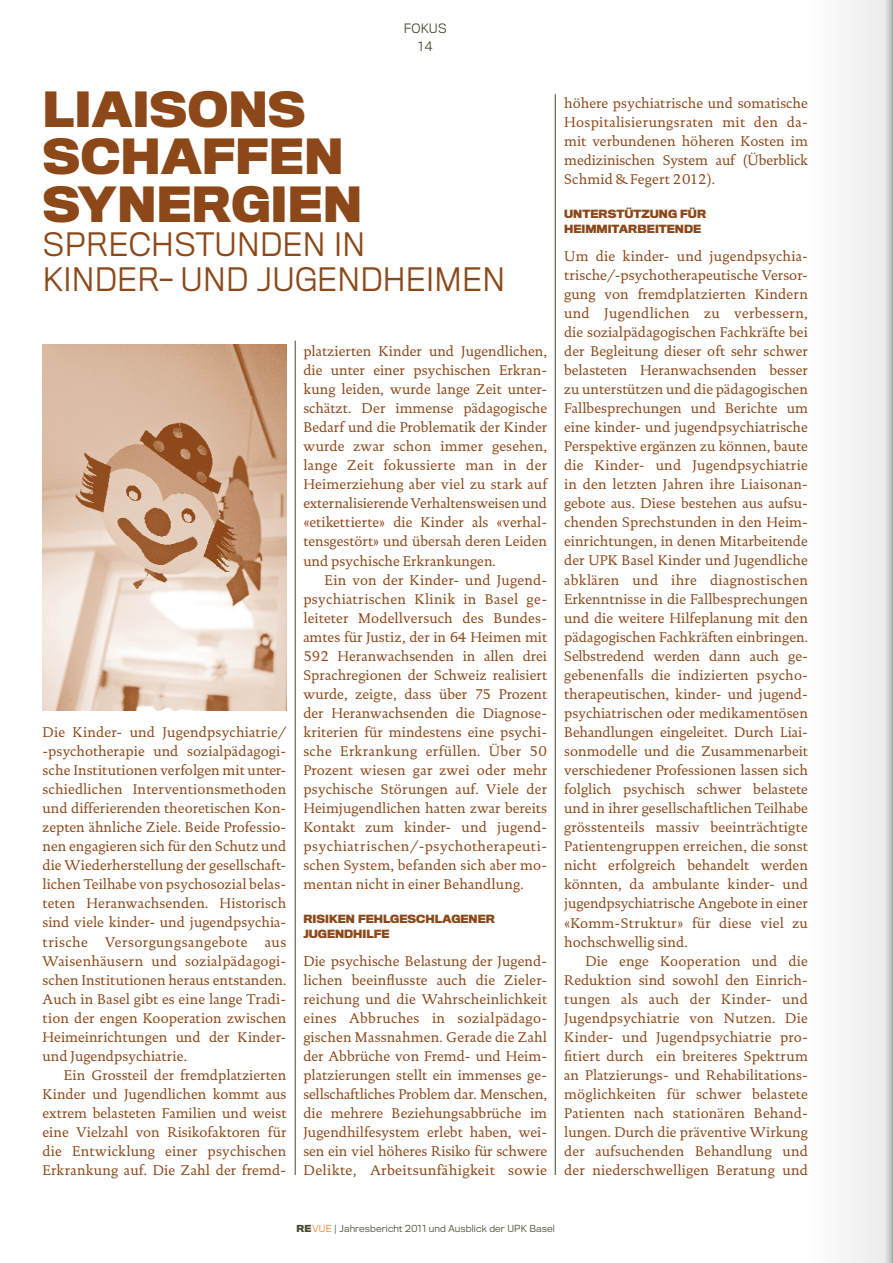
<style>
.page{position:relative;width:893px;height:1263px;background:#fff}
.page>*{position:absolute;margin:0;border:0;box-sizing:border-box;transform-origin:0 0}
.t1{font:700 45px/47.2px "Titling Gothic FB Normal";letter-spacing:.01em;color:#8c4819}
.t2{font:300 30px "Titling Gothic FB Normal";letter-spacing:.01em;color:#8c4819}
.t3{font:14.25px/19px "DTL Documenta TOT";letter-spacing:.005em;color:#8c4819}
.t4{font:300 12px/18px "Titling Gothic FB Normal";color:#4a4a30}
.t5{font:700 10.5px/15px "Titling Gothic FB Normal";color:#8c4819}
.t6{font:300 9px "Titling Gothic FB Normal";letter-spacing:.01em;color:#4a4a30}
.s1{font-weight:700}
.s2{color:#f47d30}
</style>
<div class="page">
<div style="left:808px;top:0;width:85px;height:1263px;background:#f5f5f5"></div>
<svg style="left:884px;top:0;width:8px;height:1263px"></svg>
<hr style="left:892px;top:0;width:1px;height:1263px;background:#e3e3e3">
<hr style="left:295px;top:341px;width:1px;height:834px;background:#4a4a30">
<hr style="left:555px;top:94px;width:1px;height:1081px;background:#4a4a30">
<img style="left:43px;top:344px;width:243px;height:366px">
<p class="t4" style="left:418px;top:20px;width:16px;text-indent:-14px">FOKUS<br>14</p>
<h1 class="t1" style="left:43px;top:87px;width:320px">LIAISONS<br>SCHAFFEN<br>SYNERGIEN</h1>
<h2 class="t2" style="left:43px;top:227px;width:131px">SPRECHSTUND</h2>
<h2 class="t2" style="left:283px;top:227px;width:66px">EN IN</h2>
<h2 class="t2" style="left:43px;top:262px;width:160px">KINDER- UND</h2>
<h2 class="t2" style="left:257px;top:262px;width:103px">JUGENDH</h2>
<h2 class="t2" style="left:406px;top:262px;width:95px">EIMEN</h2>
<p class="t3" style="left:43px;top:722px;width:245px">Die Kinder- und Jugendpsychiatrie/ -psychotherapie und sozialpädagogi&shy;sche Institutionen verfolgen mit unter&shy;schiedlichen Interventionsmethoden und differierenden theoretischen Kon&shy;zepten ähnliche Ziele. Beide Professio&shy;nen engagieren sich für den Schutz und die Wiederherstellung der gesellschaft&shy;lichen Teilhabe von psychosozial belas&shy;teten Heranwachsenden. Historisch sind viele kinder- und jugendpsychia&shy;trische Versorgungsangebote aus Waisenhäusern und sozialpädagogi&shy;schen Institutionen heraus entstanden.<br>Auch in Basel gibt es eine lange Tradi&shy;tion der engen Kooperation zwischen Heimeinrichtungen und der Kinder&shy;und Jugendpsychiatrie.</p>
<p class="t3" style="left:43px;top:1065px;width:245px;text-align:justify;text-indent:21px">Ein Grossteil der fremdplatzierten Kinder und Jugendlichen kommt aus extrem belasteten Familien und weist eine Vielzahl von Risikofaktoren für die Entwicklung einer psychischen Erkrankung auf. Die Zahl der fremd-</p>
<p class="t3" style="left:303px;top:341px;width:245px;text-align:justify">platzierten Kinder und Jugendlichen, die unter einer psychischen Erkran&shy;kung leiden, wurde lange Zeit unter&shy;schätzt. Der immense pädagogische Bedarf und die Problematik der Kinder wurde zwar schon immer gesehen, lange Zeit fokussierte man in der Heimerziehung aber viel zu stark auf externalisierende Verhaltensweisen und «etikettierte» die Kinder als «verhal&shy;tensgestört» und übersah deren Leiden und psychische Erkrankungen.</p>
<p class="t3" style="left:303px;top:570px;width:245px;text-indent:21px">Ein von der Kinder- und Jugend&shy;psychiatrischen Klinik in Basel ge&shy;leiteter Modellversuch des Bundes&shy;amtes für Justiz, der in 64 Heimen mit 592 Heranwachsenden in allen drei Sprachregionen der Schweiz realisiert wurde, zeigte, dass über 75 Prozent der Heranwachsenden die Diagnose&shy;kriterien für mindestens eine psychi&shy;sche Erkrankung erfüllen. Über 50<br>Prozent wiesen gar zwei oder mehr psychische Störungen auf. Viele der Heimjugendlichen hatten zwar bereits Kontakt zum kinder- und jugend&shy;psychiatrischen/-psychotherapeuti&shy;schen System, befanden sich aber mo&shy;mentan nicht in einer Behandlung.</p>
<p class="t5" style="left:303px;top:912px;width:193px">RISIKEN FEHLGESCHLAGENER<br>JUGENDHILFE</p>
<p class="t3" style="left:303px;top:951px;width:245px">Die psychische Belastung der Jugend&shy;lichen beeinflusste auch die Zieler&shy;reichung und die Wahrscheinlichkeit eines Abbruches in sozialpädago&shy;gischen Massnahmen. Gerade die Zahl der Abbrüche von Fremd- und Heim&shy;platzierungen stellt ein immenses ge&shy;sellschaftliches Problem dar. Menschen, die mehrere Beziehungsabbrüche im Jugendhilfesystem erlebt haben, wei&shy;sen ein viel höheres Risiko für schwere Delikte, Arbeitsunfähigkeit sowie</p>
<p class="t3" style="left:564px;top:94px;width:245px;text-align:justify">höhere psychiatrische und somatische Hospitalisierungsraten mit den da&shy;mit verbundenen höheren Kosten im medizinischen System auf (Überblick Schmid &amp; Fegert 2012).</p>
<p class="t5" style="left:564px;top:207px;width:143px">UNTERSTÜTZUNG FÜR<br>HEIMMITARBEITENDE</p>
<p class="t3" style="left:564px;top:246px;width:245px">Um die kinder- und jugendpsychia&shy;trische/-psychotherapeutische Versor&shy;gung von fremdplatzierten Kindern und Jugendlichen zu verbessern, die sozialpädagogischen Fachkräfte bei der Begleitung dieser oft sehr schwer belasteten Heranwachsenden besser zu unterstützen und die pädagogischen Fallbesprechungen und Berichte um eine kinder- und jugendpsychiatrische Perspektive ergänzen zu können, baute die Kinder- und Jugendpsychiatrie in den letzten Jahren ihre Liaisonan&shy;gebote aus. Diese bestehen aus aufsu&shy;chenden Sprechstunden in den Heim&shy;einrichtungen, in denen Mitarbeitende der UPK Basel Kinder und Jugendliche abklären und ihre diagnostischen Erkenntnisse in die Fallbesprechungen und die weitere Hilfeplanung mit den pädagogischen Fachkräften einbringen.<br>Selbstredend werden dann auch ge&shy;gebenenfalls die indizierten psycho&shy;therapeutischen, kinder- und jugend&shy;psychiatrischen oder medikamentösen Behandlungen eingeleitet. Durch Liai&shy;sonmodelle und die Zusammenarbeit verschiedener Professionen lassen sich folglich psychisch schwer belastete und in ihrer gesellschaftlichen Teilhabe grösstenteils massiv beeinträchtigte Patientengruppen erreichen, die sonst nicht erfolgreich behandelt werden könnten, da ambulante kinder- und jugendpsychiatrische Angebote in einer «Komm-Struktur» für diese viel zu hochschwellig sind.</p>
<p class="t3" style="left:564px;top:951px;width:245px;text-indent:21px">Die enge Kooperation und die Reduktion sind sowohl den Einrich&shy;tungen als auch der Kinder- und Jugendpsychiatrie von Nutzen. Die Kinder- und Jugendpsychiatrie pro&shy;fitiert durch ein breiteres Spektrum an Platzierungs- und Rehabilitations&shy;möglichkeiten für schwer belastete Patienten nach stationären Behand&shy;lungen. Durch die präventive Wirkung der aufsuchenden Behandlung und der niederschwelligen Beratung und</p>
<p class="t6" style="left:296px;top:1223px;width:260px"><span class="s1">RE</span><span class="s2">VUE</span> | JAHRESBERICHT 2011 UND AUSBLICK DER U PK BASEL</p>
</div>
